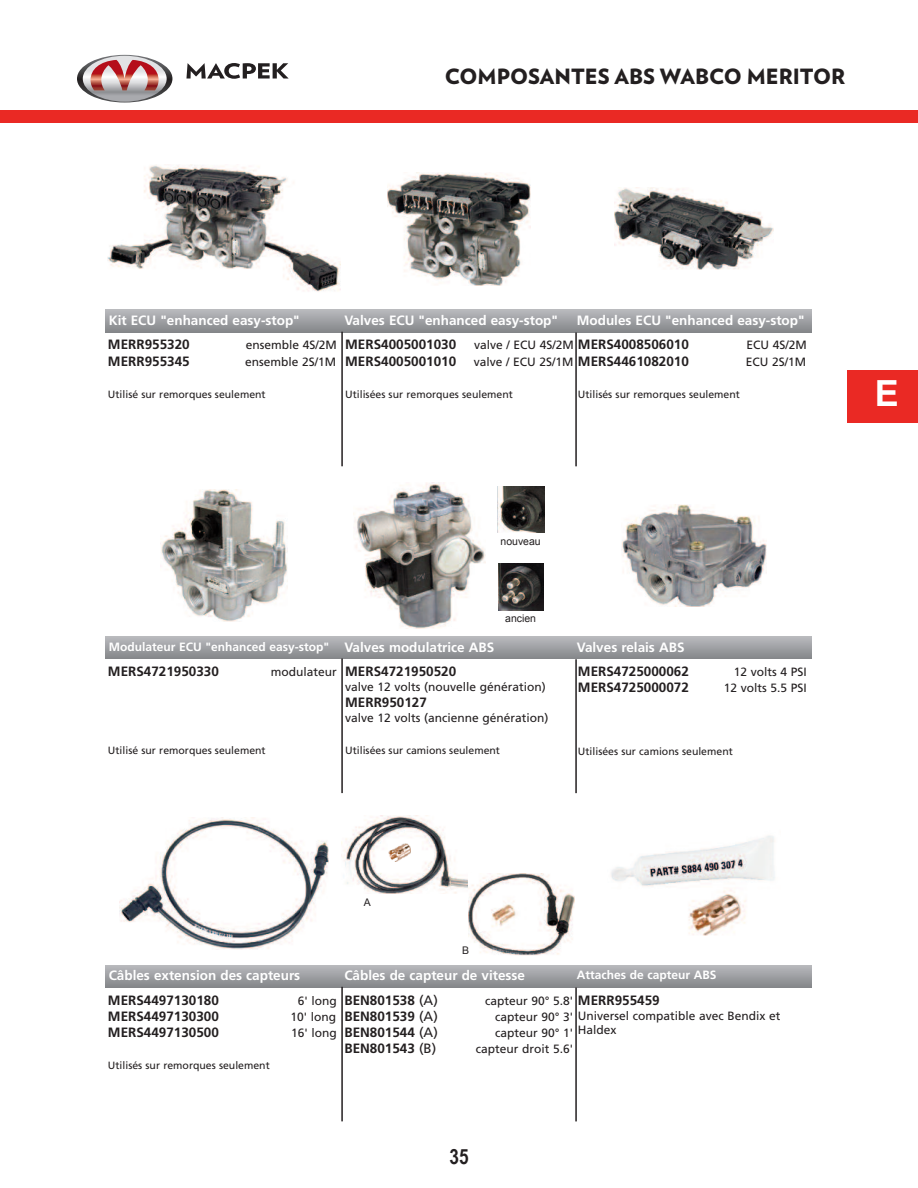
<style>
.page{position:relative;width:918px;height:1188px;background:#fff}
.page>*{position:absolute;margin:0;border:0;box-sizing:border-box;transform-origin:0 0}
.t1{font:700 36px "Arial";color:#fff}
.t2{font:900 21px "Verlag";color:#231f20}
.t3{font:700 21px "Arial Narrow";color:#231f20}
.t4{font:700 13.5px "Frutiger";color:#231f20}
.t5{font:700 13.5px "Frutiger";color:#fff}
.t6{font:12px "Frutiger";color:#231f20}
.t7{font:700 12px "Frutiger";color:#fff}
.t8{font:10.5px "Frutiger";color:#231f20}
.t9{font:10.5px "Arial";color:#231f20}
.s1{font-size:13.5px}
.s2{font-weight:400}
</style>
<div class="page">
<img style="left:108px;top:165px;width:233px;height:127px">
<img style="left:387px;top:172px;width:144px;height:113px">
<img style="left:614px;top:188px;width:160px;height:82px">
<div style="left:106px;top:310px;width:706px;height:22px;background:linear-gradient(to bottom,#b7b8bc,#888a8d)"></div>
<hr style="left:341px;top:332px;width:2px;height:134px;background:#231f20">
<hr style="left:575px;top:332px;width:2px;height:134px;background:#231f20">
<img style="left:161px;top:490px;width:126px;height:131px">
<img style="left:355px;top:483px;width:131px;height:146px">
<img style="left:622px;top:505px;width:144px;height:102px">
<div style="left:106px;top:637px;width:706px;height:22px;background:linear-gradient(to bottom,#b8b9bd,#87898c)"></div>
<hr style="left:341px;top:659px;width:2px;height:134px;background:#231f20">
<hr style="left:575px;top:659px;width:2px;height:134px;background:#231f20">
<img style="left:120px;top:818px;width:208px;height:132px">
<img style="left:498px;top:486px;width:46px;height:47px">
<img style="left:499px;top:564px;width:45px;height:46px">
<img style="left:611px;top:836px;width:164px;height:100px">
<div style="left:106px;top:965px;width:706px;height:22px;background:linear-gradient(to bottom,#b8b9bd,#888a8d)"></div>
<hr style="left:341px;top:987px;width:2px;height:134px;background:#231f20">
<hr style="left:575px;top:988px;width:2px;height:133px;background:#231f20">
<svg style="left:77px;top:55px;width:95px;height:48px"></svg>
<svg style="left:186px;top:63px;width:103px;height:16px"></svg>
<div style="left:0;top:111px;width:918px;height:12px;background:#ea2924"></div>
<img style="left:341px;top:815px;width:127px;height:78px">
<img style="left:468px;top:874px;width:107px;height:81px">
<div style="left:454px;top:945px;width:23px;height:14px;background:#fff"></div>
<img style="left:388px;top:844px;width:22px;height:17px">
<div style="left:847px;top:370px;width:71px;height:53px;background:#ea2924"></div>
<h2 class="t2" style="left:445px;top:69px;width:402px">COMPOSANTES ABS WABCO MERITOR</h2>
<p class="t5" style="left:109px;top:315px;width:193px">Kit ECU "enhanced easy-stop"</p>
<p class="t5" style="left:344px;top:315px;width:215px">Valves ECU "enhanced easy-stop"</p>
<p class="t5" style="left:577px;top:315px;width:229px">Modules ECU "enhanced easy-stop"</p>
<p class="t4" style="left:108px;top:339px;width:83px">MERR955320</p>
<p class="t6" style="left:246px;top:340px;width:93px">ensemble 4S/2M</p>
<p class="t4" style="left:108px;top:356px;width:83px">MERR955345</p>
<p class="t6" style="left:245px;top:357px;width:93px">ensemble 2S/1M</p>
<p class="t8" style="left:108px;top:390px;width:159px">Utilisé sur remorques seulement</p>
<p class="t4" style="left:345px;top:339px;width:113px">MERS4005001030</p>
<p class="t6" style="left:474px;top:340px;width:101px">valve / ECU 4S/2M</p>
<p class="t4" style="left:345px;top:356px;width:113px">MERS4005001010</p>
<p class="t6" style="left:474px;top:357px;width:101px">valve / ECU 2S/1M</p>
<p class="t8" style="left:345px;top:390px;width:169px">Utilisées sur remorques seulement</p>
<p class="t4" style="left:578px;top:339px;width:113px">MERS4008506010</p>
<p class="t6" style="left:746px;top:340px;width:62px">ECU 4S/2M</p>
<p class="t4" style="left:578px;top:356px;width:113px">MERS4461082010</p>
<p class="t6" style="left:746px;top:357px;width:62px">ECU 2S/1M</p>
<p class="t8" style="left:578px;top:390px;width:163px">Utilisés sur remorques seulement</p>
<p class="t9" style="left:501px;top:536px;width:42px">nouveau</p>
<p class="t9" style="left:505px;top:612px;width:32px">ancien</p>
<p class="t7" style="left:109px;top:642px;width:387px">Modulateur ECU "enhanced easy-stop" <span class="s1">Valves modulatrice ABS</span></p>
<p class="t5" style="left:577px;top:641px;width:109px">Valves relais ABS</p>
<p class="t4" style="left:108px;top:666px;width:113px">MERS4721950330</p>
<p class="t6" style="left:271px;top:667px;width:67px">modulateur</p>
<p class="t8" style="left:108px;top:746px;width:159px">Utilisé sur remorques seulement</p>
<p class="t4" style="left:345px;top:666px;width:113px">MERS4721950520</p>
<p class="t6" style="left:345px;top:682px;width:202px">valve 12 volts (nouvelle génération)</p>
<p class="t4" style="left:345px;top:697px;width:83px">MERR950127</p>
<p class="t6" style="left:345px;top:713px;width:205px">valve 12 volts (ancienne génération)</p>
<p class="t8" style="left:345px;top:746px;width:156px">Utilisées sur camions seulement</p>
<p class="t4" style="left:578px;top:666px;width:113px">MERS4725000062</p>
<p class="t6" style="left:734px;top:667px;width:75px">12 volts 4 PSI</p>
<p class="t4" style="left:578px;top:682px;width:113px">MERS4725000072</p>
<p class="t6" style="left:724px;top:683px;width:85px">12 volts 5.5 PSI</p>
<p class="t8" style="left:578px;top:747px;width:156px">Utilisées sur camions seulement</p>
<p class="t9" style="left:364px;top:897px;width:9px">A</p>
<p class="t9" style="left:462px;top:945px;width:9px">B</p>
<p class="t5" style="left:109px;top:970px;width:193px">Câbles extension des capteurs</p>
<p class="t5" style="left:344px;top:970px;width:182px">Câbles de capteur de vitesse</p>
<p class="t7" style="left:577px;top:970px;width:141px">Attaches de capteur ABS</p>
<p class="t4" style="left:108px;top:994px;width:113px">MERS4497130180</p>
<p class="t6" style="left:298px;top:996px;width:40px">6' long</p>
<p class="t4" style="left:108px;top:1011px;width:113px">MERS4497130300</p>
<p class="t6" style="left:291px;top:1012px;width:47px">10' long</p>
<p class="t4" style="left:108px;top:1027px;width:113px">MERS4497130500</p>
<p class="t6" style="left:291px;top:1028px;width:47px">16' long</p>
<p class="t8" style="left:108px;top:1061px;width:163px">Utilisés sur remorques seulement</p>
<p class="t4" style="left:344px;top:994px;width:95px">BEN801538 <span class="s2">(A)</span></p>
<p class="t6" style="left:485px;top:996px;width:90px">capteur 90° 5.8'</p>
<p class="t4" style="left:344px;top:1011px;width:95px">BEN801539 <span class="s2">(A)</span></p>
<p class="t6" style="left:495px;top:1011px;width:287px">capteur 90° 3' Universel compatible avec Bendix et</p>
<p class="t4" style="left:344px;top:1027px;width:95px">BEN801544 <span class="s2">(A)</span></p>
<p class="t6" style="left:495px;top:1028px;width:80px">capteur 90° 1'</p>
<p class="t4" style="left:344px;top:1043px;width:93px">BEN801543 <span class="s2">(B)</span></p>
<p class="t6" style="left:476px;top:1044px;width:99px">capteur droit 5.6'</p>
<p class="t4" style="left:578px;top:994px;width:83px">MERR955459</p>
<p class="t6" style="left:578px;top:1025px;width:40px">Haldex</p>
<h2 class="t3" style="left:449px;top:1145px;width:21px">35</h2>
<h1 class="t1" style="left:875px;top:373px;width:26px">E</h1>
</div>
